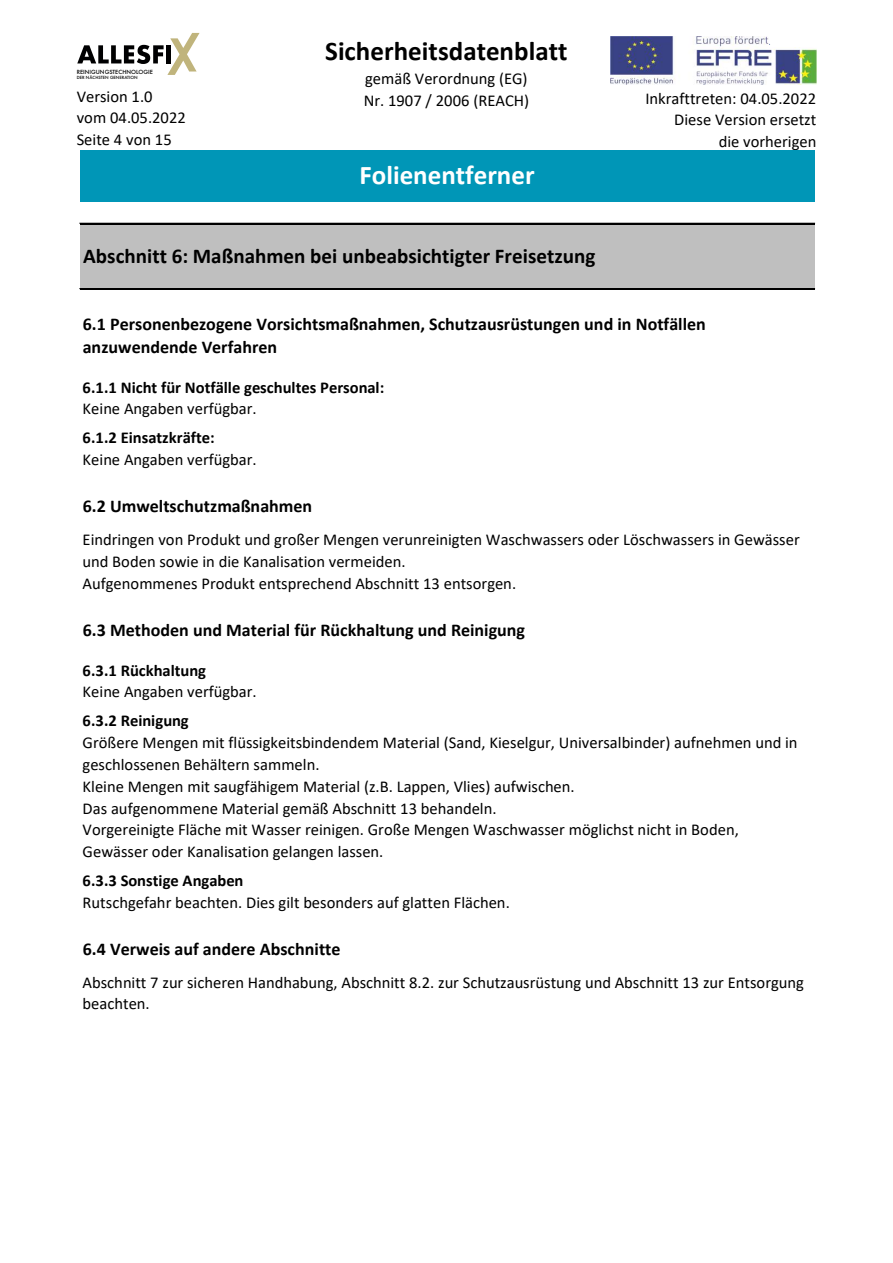
<style>
.page{position:relative;width:893px;height:1263px;background:#fff}
.page>*{position:absolute;margin:0;border:0;box-sizing:border-box;transform-origin:0 0}
.t1{font:700 27px "Calibri";color:#000}
.t2{font:700 27px "Calibri";color:#fff}
.t3{font:700 21px "Calibri";color:#000}
.t4{font:700 18px/23.4px "Calibri";color:#000}
.t5{font:16.5px/21.8px "Calibri";color:#000}
.t6{font:700 16.5px "Calibri";color:#000}
.t7{font:10.5px "Myriad Pro";color:#2b4b90}
.t8{font:500 5.55px "Futura";color:#000001}
.t9{font:500 4.2px "Futura";color:#000001}
</style>
<div class="page">
<img style="left:611px;top:37px;width:205px;height:48px">
<div style="left:80px;top:151px;width:734px;height:51px;background:#0096b7"></div>
<div style="left:80px;top:224px;width:734px;height:65px;background:#bfbfbf"></div>
<hr style="left:80px;top:223px;width:734px;height:1px;background:#000">
<hr style="left:80px;top:288px;width:734px;height:2px;background:#000">
<svg style="left:77px;top:33px;width:123px;height:42px"></svg>
<div style="left:769px;top:34px;width:48px;height:13px;background:#fff"></div>
<p class="t8" style="left:77px;top:68px;width:78px">REINIGUNGSTECHNOLOGIE</p>
<p class="t9" style="left:77px;top:75px;width:62px">DER NÄCHSTEN GENERATION</p>
<p class="t5" style="left:77px;top:85px;width:111px">Version 1.0 vom 04.05.2022<br>Seite 4 von 15</p>
<h1 class="t1" style="left:325px;top:32px;width:244px">Sicherheitsdatenblatt</h1>
<p class="t5" style="left:364px;top:68px;width:167px">gemäß Verordnung (EG)<br>Nr. 1907 / 2006 (REACH)</p>
<h1 class="t2" style="left:359px;top:156px;width:177px">Folienentferner</h1>
<p class="t3" style="left:83px;top:241px;width:514px">Abschnitt 6: Maßnahmen bei unbeabsichtigter Freisetzung</p>
<p class="t7" style="left:769px;top:35px;width:4px">.</p>
<p class="t5" style="left:645px;top:87px;width:172px;text-align:right">Inkrafttreten: 04.05.2022<br>Diese Version ersetzt<br>die vorherigen</p>
<p class="t4" style="left:83px;top:312px;width:624px">6.1 Personenbezogene Vorsichtsmaßnahmen, Schutzausrüstungen und in Notfällen anzuwendende Verfahren</p>
<p class="t6" style="left:83px;top:375px;width:303px">6.1.1 Nicht für Notfälle geschultes Personal:</p>
<p class="t5" style="left:83px;top:397px;width:176px">Keine Angaben verfügbar.</p>
<p class="t6" style="left:83px;top:426px;width:134px">6.1.2 Einsatzkräfte:</p>
<p class="t5" style="left:83px;top:448px;width:176px">Keine Angaben verfügbar.</p>
<p class="t4" style="left:83px;top:494px;width:231px">6.2 Umweltschutzmaßnahmen</p>
<p class="t5" style="left:83px;top:528px;width:719px">Eindringen von Produkt und großer Mengen verunreinigten Waschwassers oder Löschwassers in Gewässer und Boden sowie in die Kanalisation vermeiden.<br>Aufgenommenes Produkt entsprechend Abschnitt 13 entsorgen.</p>
<p class="t4" style="left:83px;top:617px;width:444px">6.3 Methoden und Material für Rückhaltung und Reinigung</p>
<p class="t6" style="left:83px;top:658px;width:125px">6.3.1 Rückhaltung</p>
<p class="t5" style="left:83px;top:680px;width:176px">Keine Angaben verfügbar.</p>
<p class="t6" style="left:83px;top:709px;width:108px">6.3.2 Reinigung</p>
<p class="t5" style="left:83px;top:731px;width:716px">Größere Mengen mit flüssigkeitsbindendem Material (Sand, Kieselgur, Universalbinder) aufnehmen und in geschlossenen Behältern sammeln.<br>Kleine Mengen mit saugfähigem Material (z.B. Lappen, Vlies) aufwischen.<br>Das aufgenommene Material gemäß Abschnitt 13 behandeln.<br>Vorgereinigte Fläche mit Wasser reinigen. Große Mengen Waschwasser möglichst nicht in Boden, Gewässer oder Kanalisation gelangen lassen.</p>
<p class="t6" style="left:83px;top:869px;width:162px">6.3.3 Sonstige Angaben</p>
<p class="t5" style="left:83px;top:891px;width:429px">Rutschgefahr beachten. Dies gilt besonders auf glatten Flächen.</p>
<p class="t4" style="left:83px;top:937px;width:259px">6.4 Verweis auf andere Abschnitte</p>
<p class="t5" style="left:83px;top:971px;width:723px">Abschnitt 7 zur sicheren Handhabung, Abschnitt 8.2. zur Schutzausrüstung und Abschnitt 13 zur Entsorgung beachten.</p>
</div>
